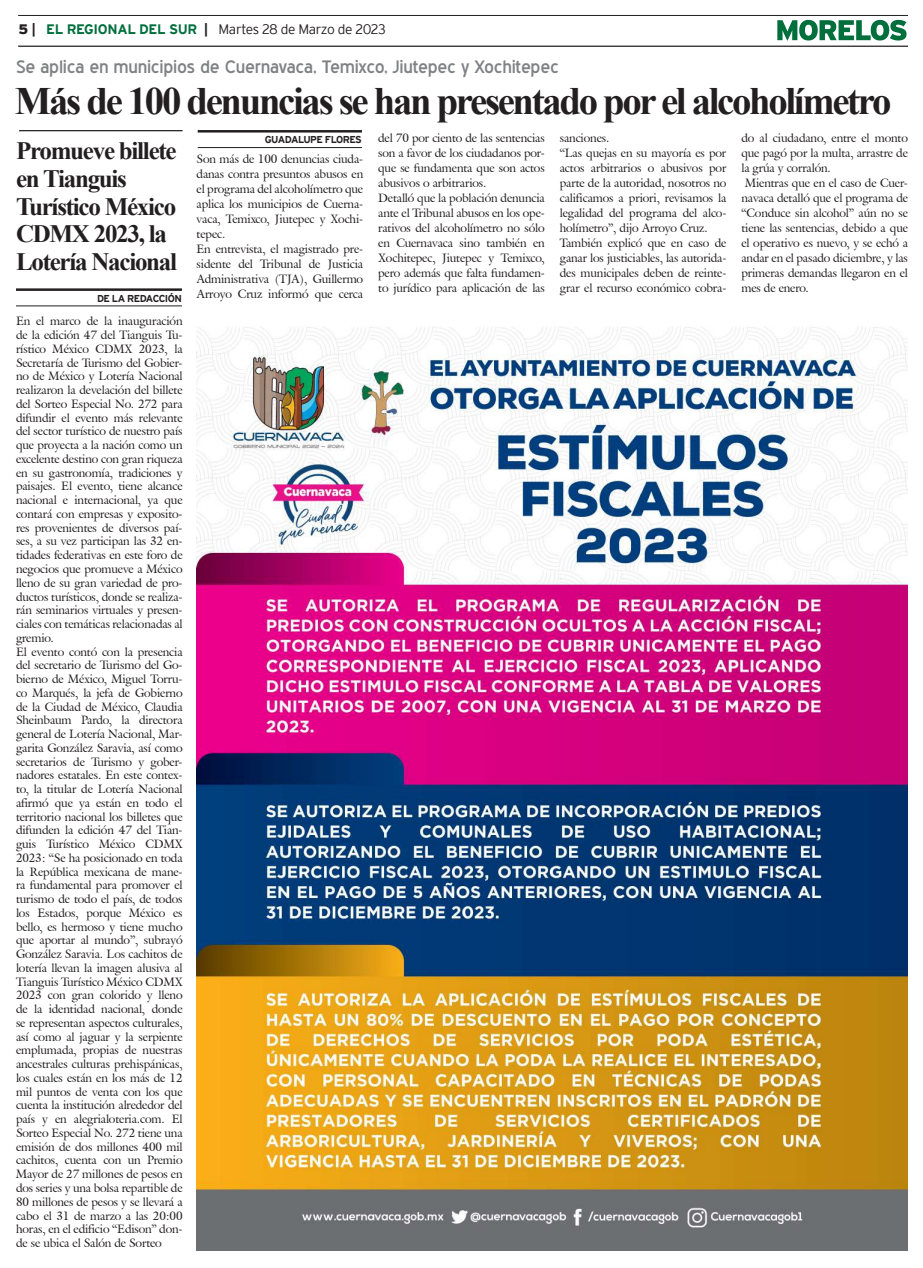
<style>
.page{position:relative;width:923px;height:1268px;background:#fff}
.page>*{position:absolute;margin:0;border:0;box-sizing:border-box;transform-origin:0 0}
.t1{font:700 38.75px "Times New Roman";letter-spacing:-.06em;color:#231f20}
.t2{font:700 25px/27.5px "Times New Roman";letter-spacing:-.05em;color:#231f20}
.t3{font:17.5px "Blue Highway";letter-spacing:-.015em;color:#808285;scale:1.05 1}
.t4{font:300 13.75px "Interstate";letter-spacing:-.035em;color:#231f20}
.t5{font:11.88px/13.8px "Galliard IT Cby BT";letter-spacing:-.01em;color:#231f20}
.t6{font:700 10px "Interstate";letter-spacing:-.05em;color:#231f20}
.s1{font-weight:900}
.s2{font-weight:700}
.s3{font-weight:700;color:#006f3c}
</style>
<div class="page">
<hr style="left:18px;top:15px;width:889px;height:1px;background:#231f20">
<hr style="left:18px;top:46px;width:889px;height:1px;background:#231f20">
<svg style="left:777px;top:20px;width:129px;height:21px"></svg>
<img style="left:196px;top:326px;width:712px;height:924px">
<hr style="left:16px;top:288px;width:166px;height:3px;background:#231f20">
<hr style="left:16px;top:305px;width:166px;height:1px;background:#231f20">
<hr style="left:198px;top:130px;width:164px;height:2px;background:#231f20">
<hr style="left:198px;top:147px;width:164px;height:1px;background:#231f20">
<hr style="left:19px;top:130px;width:163px;height:1px;background:#231f20">
<p class="t4" style="left:18px;top:21px;width:369px"><span class="s1">5</span> <span class="s2">|</span> <span class="s3">EL REGIONAL DEL SUR</span> <span class="s2">|</span> Martes 28 de Marzo de 2023</p>
<h3 class="t3" style="left:16px;top:57px;width:518px">Se aplica en municipios de Cuernavaca, Temixco, Jiutepec y Xochitepec</h3>
<h1 class="t1" style="left:15px;top:73px;width:877px">Más de 100 denuncias se han presentado por el alcoholímetro</h1>
<h2 class="t2" style="left:16px;top:137px;width:163px">Promueve billete en Tianguis<br>Turístico México<br>CDMX 2023, la<br>Lotería Nacional</h2>
<p class="t6" style="left:97px;top:292px;width:86px">DE LA REDACCIÓN</p>
<p class="t5" style="left:378px;top:130px;width:168px;line-height:15px">del 70 por ciento de las sentencias son a favor de los ciudadanos por&shy;que se fundamenta que son actos abusivos o arbitrarios.<br>Detalló que la población denuncia ante el Tribunal abusos en los ope&shy;rativos del alcoholímetro no sólo en Cuernavaca sino también en<br>Xochitepec, Jiutepec y Temixco, pero además que falta fundamen&shy;to jurídico para aplicación de las</p>
<p class="t5" style="left:560px;top:130px;width:168px;line-height:15px">sanciones.<br>“Las quejas en su mayoría es por actos arbitrarios o abusivos por parte de la autoridad, nosotros no calificamos a priori, revisamos la legalidad del programa del alco&shy;holímetro”, dijo Arroyo Cruz.<br>También explicó que en caso de ganar los justiciables, las autorida&shy;des municipales deben de reinte&shy;grar el recurso económico cobra-</p>
<p class="t5" style="left:741px;top:130px;width:168px">do al ciudadano, entre el monto</p>
<p class="t6" style="left:265px;top:134px;width:99px">GUADALUPE FLORES</p>
<p class="t5" style="left:196px;top:151px;width:168px;line-height:15px">Son más de 100 denuncias ciuda&shy;danas contra presuntos abusos en el programa del alcoholímetro que aplica los municipios de Cuerna&shy;vaca, Temixco, Jiutepec y Xochi&shy;tepec.<br>En entrevista, el magistrado pre&shy;sidente del Tribunal de Justicia<br>Administrativa (TJA), Guillermo<br>Arroyo Cruz informó que cerca</p>
<p class="t5" style="left:741px;top:145px;width:168px">que pagó por la multa, arrastre de</p>
<p class="t5" style="left:741px;top:160px;width:91px">la grúa y corralón.</p>
<p class="t5" style="left:745px;top:175px;width:164px">Mientras que en el caso de Cuer-</p>
<p class="t5" style="left:741px;top:190px;width:168px">navaca detalló que el programa de</p>
<p class="t5" style="left:741px;top:205px;width:168px">“Conduce sin alcohol” aún no se</p>
<p class="t5" style="left:741px;top:220px;width:168px">tiene las sentencias, debido a que</p>
<p class="t5" style="left:741px;top:235px;width:168px">el operativo es nuevo, y se echó a</p>
<p class="t5" style="left:741px;top:250px;width:168px">andar en el pasado diciembre, y las</p>
<p class="t5" style="left:741px;top:265px;width:168px">primeras demandas llegaron en el</p>
<p class="t5" style="left:741px;top:280px;width:69px">mes de enero.</p>
<p class="t5" style="left:16px;top:314px;width:168px">En el marco de la inauguración de la edición 47 del Tianguis Tu&shy;rístico México CDMX 2023, la<br>Secretaría de Turismo del Gobier&shy;no de México y Lotería Nacional realizaron la develación del billete del Sorteo Especial No. 272 para difundir el evento más relevante del sector turístico de nuestro país que proyecta a la nación como un excelente destino con gran riqueza en su gastronomía, tradiciones y paisajes. El evento, tiene alcance nacional e internacional, ya que contará con empresas y exposito&shy;res provenientes de diversos paí&shy;ses, a su vez participan las 32 en&shy;tidades federativas en este foro de negocios que promueve a México lleno de su gran variedad de pro&shy;ductos turísticos, donde se realiza&shy;rán seminarios virtuales y presen&shy;ciales con temáticas relacionadas al gremio.<br>El evento contó con la presencia del secretario de Turismo del Go&shy;bierno de México, Miguel Torru&shy;co Marqués, la jefa de Gobierno de la Ciudad de México, Claudia<br>Sheinbaum Pardo, la directora general de Lotería Nacional, Mar&shy;garita González Saravia, así como secretarios de Turismo y gober&shy;nadores estatales. En este contex&shy;to, la titular de Lotería Nacional afirmó que ya están en todo el territorio nacional los billetes que difunden la edición 47 del Tian&shy;guis Turístico México CDMX<br>2023: “Se ha posicionado en toda la República mexicana de mane&shy;ra fundamental para promover el turismo de todo el país, de todos los Estados, porque México es bello, es hermoso y tiene mucho que aportar al mundo”, subrayó<br>González Saravia. Los cachitos de lotería llevan la imagen alusiva al<br>Tianguis Turístico México CDMX<br>2023 con gran colorido y lleno de la identidad nacional, donde se representan aspectos culturales, así como al jaguar y la serpiente emplumada, propias de nuestras ancestrales culturas prehispánicas, los cuales están en los más de 12 mil puntos de venta con los que cuenta la institución alrededor del país y en alegrialoteria.com. El<br>Sorteo Especial No. 272 tiene una emisión de dos millones 400 mil cachitos, cuenta con un Premio<br>Mayor de 27 millones de pesos en dos series y una bolsa repartible de<br>80 millones de pesos y se llevará a cabo el 31 de marzo a las 20:00 horas, en el edificio “Edison” don&shy;de se ubica el Salón de Sorteo</p>
</div>
